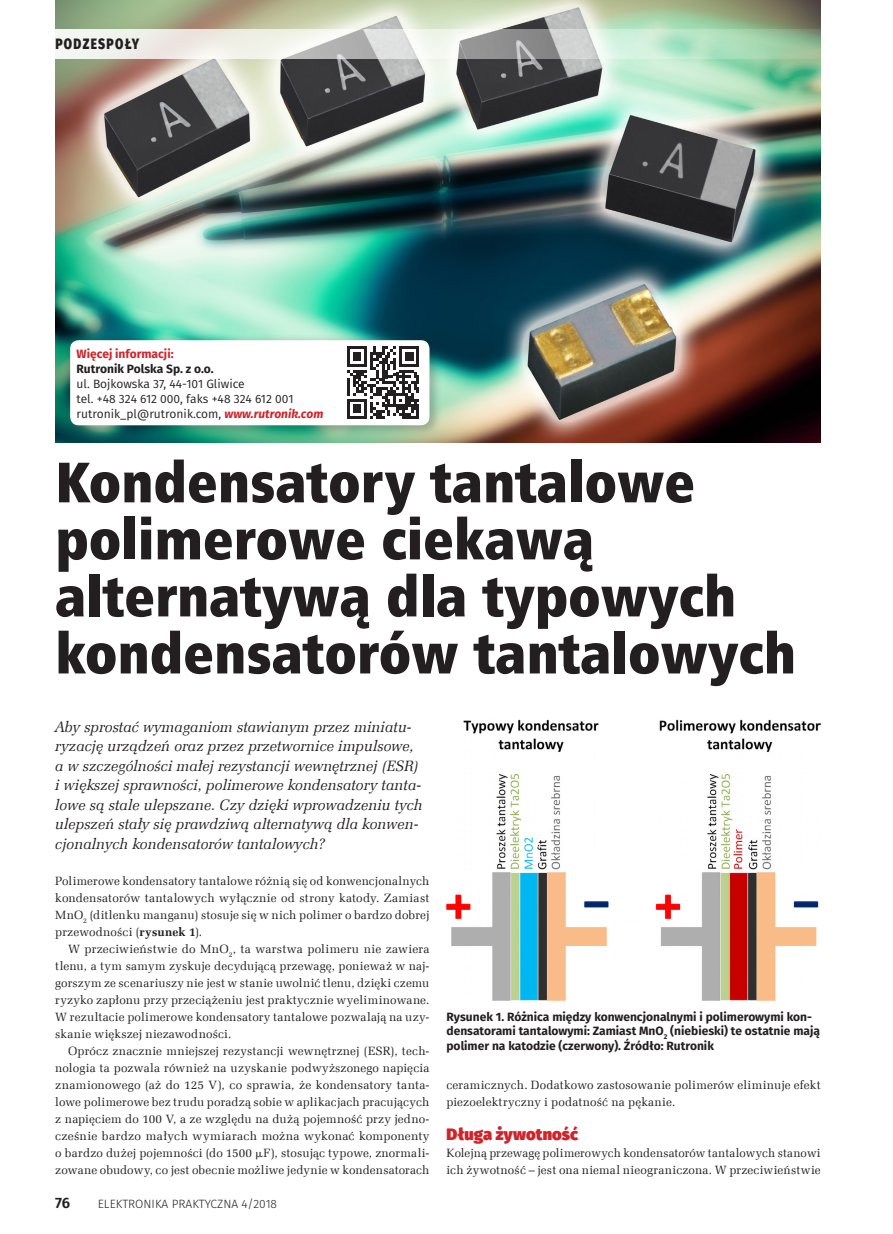
<style>
.page{position:relative;width:893px;height:1234px;background:#fff}
.page>*{position:absolute;margin:0;border:0;box-sizing:border-box;transform-origin:0 0}
._9_tytul{font:57px/57px "Humnst 777 X Blk Cn EU";color:#231f20}
._3_Srodtytul{font:900 16.5px "Fira Sans";letter-spacing:.005em;color:#d1232a}
._2_lead_do_wszystkie{font:italic 15px/19.5px "Zapf Ellipt EU";color:#231f20}
.t1{font:800 15px "Fira Sans";letter-spacing:.11em;color:#231f20;scale:.8 1}
.t2{font:600 15px "Fira Sans";color:#231f20}
._1_Body{font:12px/17px "Zapf Ellipt EU";letter-spacing:.015em;color:#231f20;text-align:justify}
._4_Podpis{font:700 12px/14.4px "Fira Sans";color:#231f20}
.t3{font:12px/15px "Fira Sans";color:#231f20}
.t4{font:300 12px "Fira Sans";color:#231f20}
.t5{font:700 12px "Fira Sans";color:#d1232a}
.s1{font-weight:700;font-style:italic;color:#d1232a}
.s2{font-weight:700}
.s3{font-family:"Math With Greek"}
</style>
<div class="page">
<img style="left:55px;top:0;width:766px;height:442px">
<svg style="left:55px;top:29px;width:766px;height:29px"></svg>
<img style="left:446px;top:719px;width:375px;height:281px">
<div style="left:64px;top:334px;width:378px;height:103px;background:#231f20;opacity:.25"></div>
<div style="left:70px;top:340px;width:359px;height:85px;background:#fff;border-radius:9px"></div>
<svg style="left:347px;top:346px;width:72px;height:73px"></svg>
<p class="t1" style="left:55px;top:30px;width:106px">PODZESPOŁY</p>
<p class="t5" style="left:77px;top:344px;width:99px">Więcej informacji:</p>
<p class="_4_Podpis" style="left:77px;top:361px;width:139px">Rutronik Polska Sp. z o.o.</p>
<p class="t3" style="left:77px;top:376px;width:248px">ul. Bojkowska 37, 44-101 Gliwice<br>tel. +48 324 612 000, faks +48 324 612 001 rutronik_pl@rutronik.com, <span class="s1">www.rutronik.com</span></p>
<p class="_9_tytul" style="left:55px;top:454px;width:742px">Kondensatory tantalowe polimerowe ciekawą alternatywą dla typowych kondensatorów tantalowych</p>
<p class="_2_lead_do_wszystkie" style="left:55px;top:717px;width:369px">Aby sprostać wymaganiom stawianym przez miniatu&shy;ryzację urządzeń oraz przez przetwornice impulsowe, a w szczególności małej rezystancji wewnętrznej (ESR) i większej sprawności, polimerowe kondensatory tanta&shy;lowe są stale ulepszane. Czy dzięki wprowadzeniu tych ulepszeń stały się prawdziwą alternatywą dla konwen&shy;cjonalnych kondensatorów tantalowych?</p>
<p class="_1_Body" style="left:55px;top:872px;width:376px">Polimerowe kondensatory tantalowe różnią się od konwencjonalnych kondensatorów tantalowych wyłącznie od strony katody. Zamiast MnO<sub>2</sub> (ditlenku manganu) stosuje się w nich polimer o bardzo dobrej przewodności (<span class="s2">rysunek 1</span>).</p>
<p class="_1_Body" style="left:55px;top:940px;width:376px;text-indent:13px">W przeciwieństwie do MnO<sub>2</sub>, ta warstwa polimeru nie zawiera tlenu, a tym samym zyskuje decydującą przewagę, ponieważ w naj&shy;gorszym ze scenariuszy nie jest w stanie uwolnić tlenu, dzięki czemu ryzyko zapłonu przy przeciążeniu jest praktycznie wyeliminowane.<br>W rezultacie polimerowe kondensatory tantalowe pozwalają na uzy&shy;skanie większej niezawodności.</p>
<p class="_1_Body" style="left:55px;top:1042px;width:376px;text-indent:13px">Oprócz znacznie mniejszej rezystancji wewnętrznej (ESR), tech&shy;nologia ta pozwala również na uzyskanie podwyższonego napięcia znamionowego (aż do 125 V), co sprawia, że kondensatory tanta&shy;lowe polimerowe bez trudu poradzą sobie w aplikacjach pracujących z napięciem do 100 V, a ze względu na dużą pojemność przy jedno&shy;cześnie bardzo małych wymiarach można wykonać komponenty o bardzo dużej pojemności (do 1500 <span class="s3">m</span>F), stosując typowe, znormali&shy;zowane obudowy, co jest obecnie możliwe jedynie w kondensatorach</p>
<p class="t2" style="left:55px;top:1190px;width:16px">76</p>
<p class="t4" style="left:98px;top:1195px;width:181px">ELEKTRONIKA PRAKTYCZNA 4/2018</p>
<p class="_4_Podpis" style="left:446px;top:1008px;width:375px">Rysunek 1. Różnica między konwencjonalnymi i polimerowymi kon&shy;densatorami tantalowymi: Zamiast MnO<sub>2</sub> (niebieski) te ostatnie mają polimer na katodzie (czerwony). Źródło: Rutronik</p>
<p class="_1_Body" style="left:446px;top:1076px;width:376px">ceramicznych. Dodatkowo zastosowanie polimerów eliminuje efekt piezoelektryczny i podatność na pękanie.</p>
<p class="_3_Srodtytul" style="left:446px;top:1118px;width:133px">Długa żywotność</p>
<p class="_1_Body" style="left:446px;top:1144px;width:376px">Kolejną przewagę polimerowych kondensatorów tantalowych stanowi ich żywotność – jest ona niemal nieograniczona. W przeciwieństwie</p>
</div>
